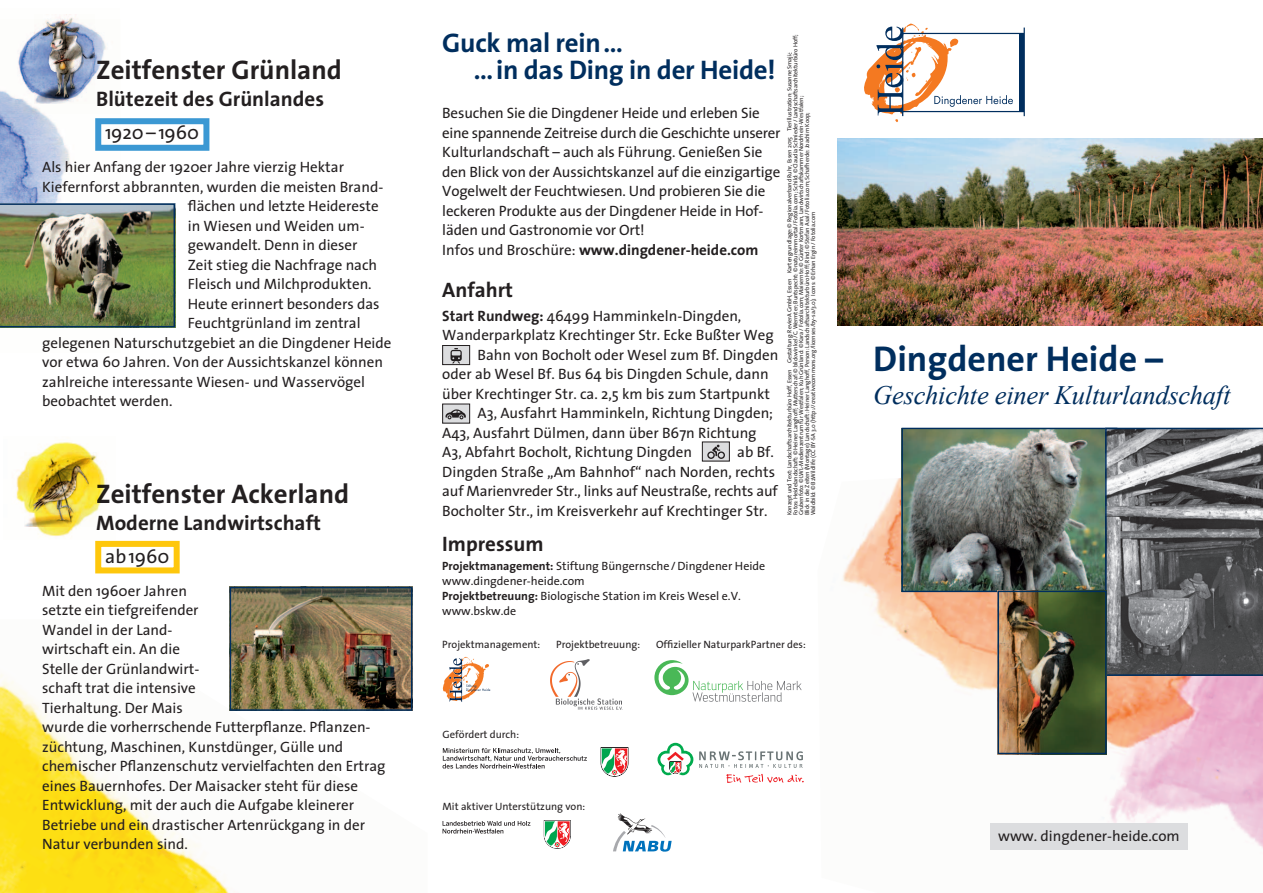
<style>
.page{position:relative;width:1263px;height:893px;background:#fff}
.page>*{position:absolute;margin:0;border:0;box-sizing:border-box;transform-origin:0 0}
.t1{font:700 36px "The Sans";color:#002e5e}
.t2{font:700 27px "The Sans";color:#231f20}
.t3{font:700 27px/27px "The Sans";letter-spacing:-.01em;color:#002e5e}
.t4{font:italic 26.55px "Times New Roman";letter-spacing:-.01em;color:#002e5e}
.t5{font:700 21px "The Sans";color:#231f20}
.t6{font:19.5px "The Sans";color:#231f20}
.t7{font:15px/19.5px "The Sans";color:#231f20}
.t8{font:12px/15px "The Sans";color:#231f20}
.t9{font:10.65px "The Sans";color:#231f20}
.t10{font:6px/5.8px "The Sans";letter-spacing:-.015em;color:#231f20}
.s1{font-weight:700}
</style>
<div class="page">
<img style="left:0;top:114px;width:121px;height:214px">
<img style="left:0;top:619px;width:413px;height:274px">
<img style="left:842px;top:478px;width:421px;height:372px">
<img style="left:838px;top:138px;width:425px;height:188px">
<img style="left:0;top:14px;width:106px;height:100px">
<img style="left:34px;top:15px;width:60px;height:89px">
<img style="left:0;top:203px;width:175px;height:124px">
<img style="left:233px;top:590px;width:176px;height:118px">
<div style="left:230px;top:587px;width:182px;height:124px;border:2px solid #002e5e"></div>
<img style="left:903px;top:430px;width:202px;height:160px">
<div style="left:901px;top:428px;width:216px;height:164px;border:1px solid #002e5e"></div>
<svg style="left:1105px;top:428px;width:158px;height:248px;background:#6d6e71"></svg>
<img style="left:16px;top:442px;width:90px;height:95px">
<img style="left:24px;top:452px;width:73px;height:74px">
<div style="left:95px;top:541px;width:85px;height:32px;border:6px solid #fec70c"></div>
<div style="left:95px;top:118px;width:114px;height:33px;border:6px solid #3b98d3"></div>
<hr style="left:1024px;top:28px;width:1px;height:88px;background:#002e5e">
<hr style="left:902px;top:33px;width:122px;height:1px;background:#002e5e">
<hr style="left:902px;top:111px;width:122px;height:1px;background:#002e5e">
<div style="left:1019px;top:33px;width:5px;height:79px;background:#002e5e"></div>
<svg style="left:864px;top:24px;width:149px;height:98px"></svg>
<div style="left:443px;top:345px;width:27px;height:20px;background:#dcdddf"></div>
<div style="left:442px;top:345px;width:28px;height:20px;border:1px solid #231f20"></div>
<svg style="left:450px;top:348px;width:12px;height:16px"></svg>
<div style="left:443px;top:404px;width:27px;height:19px;background:#dcdddf"></div>
<div style="left:442px;top:404px;width:28px;height:19px;border:1px solid #231f20"></div>
<svg style="left:445px;top:409px;width:21px;height:10px"></svg>
<div style="left:702px;top:442px;width:27px;height:19px;background:#dcdddf"></div>
<div style="left:702px;top:442px;width:28px;height:19px;border:1px solid #231f20"></div>
<svg style="left:707px;top:445px;width:18px;height:14px"></svg>
<div style="left:990px;top:823px;width:197px;height:27px;background:#dcdddf"></div>
<img style="left:1000px;top:594px;width:103px;height:157px">
<div style="left:997px;top:591px;width:109px;height:163px;border:2px solid #002e5e"></div>
<svg style="left:654px;top:660px;width:148px;height:42px"></svg>
<svg style="left:657px;top:742px;width:147px;height:41px"></svg>
<svg style="left:442px;top:748px;width:145px;height:20px"></svg>
<svg style="left:601px;top:747px;width:27px;height:30px"></svg>
<svg style="left:550px;top:659px;width:73px;height:51px"></svg>
<svg style="left:443px;top:657px;width:47px;height:45px"></svg>
<svg style="left:613px;top:813px;width:59px;height:39px"></svg>
<svg style="left:442px;top:821px;width:88px;height:12px"></svg>
<svg style="left:544px;top:820px;width:27px;height:29px"></svg>
<h2 class="t2" style="left:96px;top:48px;width:247px">Zeitfenster Grünland</h2>
<h3 class="t5" style="left:96px;top:82px;width:229px">Blütezeit des Grünlandes</h3>
<h3 class="t6" style="left:105px;top:116px;width:95px">1920– 1960</h3>
<p class="t7" style="left:42px;top:157px;width:303px">Als hier Anfang der 1920er Jahre vierzig Hektar</p>
<p class="t7" style="left:42px;top:176px;width:343px">Kiefernforst abbrannten, wurden die meisten Brand-</p>
<p class="t7" style="left:188px;top:196px;width:192px">flächen und letzte Heidereste</p>
<p class="t7" style="left:188px;top:215px;width:178px">in Wiesen und Weiden um-</p>
<p class="t7" style="left:188px;top:235px;width:171px">gewandelt. Denn in dieser</p>
<p class="t7" style="left:188px;top:254px;width:191px">Zeit stieg die Nachfrage nach</p>
<p class="t7" style="left:188px;top:274px;width:185px">Fleisch und Milchprodukten.</p>
<p class="t7" style="left:188px;top:293px;width:193px">Heute erinnert besonders das</p>
<p class="t7" style="left:188px;top:313px;width:174px">Feuchtgrünland im zentral</p>
<p class="t7" style="left:42px;top:332px;width:351px">gelegenen Naturschutzgebiet an die Dingdener Heide</p>
<p class="t7" style="left:42px;top:352px;width:342px">vor etwa 60 Jahren. Von der Aussichtskanzel können</p>
<p class="t7" style="left:42px;top:371px;width:324px">zahlreiche interessante Wiesen- und Wasservögel</p>
<p class="t7" style="left:42px;top:391px;width:132px">beobachtet werden.</p>
<h2 class="t2" style="left:96px;top:471px;width:255px">Zeitfenster Ackerland</h2>
<h3 class="t5" style="left:96px;top:505px;width:226px">Moderne Landwirtschaft</h3>
<h3 class="t6" style="left:105px;top:540px;width:66px">ab1960</h3>
<p class="t7" style="left:42px;top:580px;width:345px">Mit den 1960er Jahren<br>setzte ein tiefgreifender<br>Wandel in der Land-<br>wirtschaft ein. An die<br>Stelle der Grünlandwirt-<br>schaft trat die intensive<br>Tierhaltung. Der Mais<br>wurde die vorherrschende Futterpflanze. Pflanzen&shy;züchtung, Maschinen, Kunstdünger, Gülle und chemischer Pflanzenschutz vervielfachten den Ertrag eines Bauernhofes. Der Maisacker steht für diese Entwicklung, mit der auch die Aufgabe kleinerer Betriebe und ein drastischer Artenrückgang in der Natur verbunden sind.</p>
<h2 class="t3" style="left:474px;top:29px;width:303px;text-indent:-32px">Guck mal rein…<br>…in das Ding in der Heide!</h2>
<p class="t7" style="left:442px;top:103px;width:340px">Besuchen Sie die Dingdener Heide und erleben Sie eine spannende Zeitreise durch die Geschichte unserer Kulturlandschaft – auch als Führung. Genießen Sie den Blick von der Aussichtskanzel auf die einzigartige Vogelwelt der Feuchtwiesen. Und probieren Sie die leckeren Produkte aus der Dingdener Heide in Hof&shy;läden und Gastronomie vor Ort!<br>Infos und Broschüre: <span class="s1">www.dingdener-heide.com</span></p>
<p class="t10" style="left:786px;top:515px;width:482px;rotate:-90deg">Konzept und Text: Landschaftsarchitekturbüro Hoff, Essen Gestaltung: RevierA GmbH, Essen Kartengrundlage: © Regionalverband Ruhr, Essen 2015 Tierillustration: Susanne Smaji<br>Fotos: Heidelandschaft: ©Heiner Langhoff; Mutterschaf: ©blickwinkel/C. Wermter; Buntspecht: ©natureimmortal/Fotolia.com; Schild: ©Claudia Schnieder /Landschaftsarchitekturbüro Hoff; Grubenfoto: ©LWL-Medienzentrum für Westfalen; Kuh Grünland: ©Kara / Fotolia.com; Maisernte: ©Günter Kortmann, Landwirtschaftskammer Nordrhein-Westfalen;<br>Blick in die Zeiten (Montage): Landschaft: Heiner Langhoff, Person: Landschaftsarchitekturbüro Hoff; Rind: ©Stefan Asal/Fotolia.com; Schafherde: Joachim Koop;<br>Waldbild: ©B2Wildlife (CC BY-SA 3.0 (http://creativecommons.org/licenses/by-sa/3.0); Icons: ©Erhan Ergin / Fotolia.com</p>
<h3 class="t5" style="left:442px;top:272px;width:72px">Anfahrt</h3>
<p class="t7" style="left:442px;top:305px;width:301px"><span class="s1">Start Rundweg:</span> 46499 Hamminkeln-Dingden,</p>
<p class="t7" style="left:442px;top:325px;width:333px">Wanderparkplatz Krechtinger Str. Ecke Bußter Weg</p>
<p class="t7" style="left:477px;top:344px;width:302px">Bahn von Bocholt oder Wesel zum Bf. Dingden</p>
<p class="t7" style="left:442px;top:364px;width:328px">oder ab Wesel Bf. Bus 64 bis Dingden Schule, dann</p>
<p class="t7" style="left:442px;top:383px;width:329px">über Krechtinger Str. ca. 2,5 km bis zum Startpunkt</p>
<p class="t7" style="left:477px;top:403px;width:297px">A3, Ausfahrt Hamminkeln, Richtung Dingden;</p>
<p class="t7" style="left:442px;top:422px;width:316px">A43, Ausfahrt Dülmen, dann über B67n Richtung</p>
<p class="t7" style="left:442px;top:442px;width:251px">A3, Abfahrt Bocholt, Richtung Dingden</p>
<p class="t7" style="left:442px;top:442px;width:337px;text-indent:295px">ab Bf.<br>Dingden Straße „Am Bahnhof“ nach Norden, rechts auf Marienvreder Str., links auf Neustraße, rechts auf Bocholter Str., im Kreisverkehr auf Krechtinger Str.</p>
<h3 class="t5" style="left:442px;top:526px;width:103px">Impressum</h3>
<p class="t8" style="left:442px;top:558px;width:325px"><span class="s1">Projektmanagement:</span> Stiftung Büngernsche/Dingdener Heide www.dingdener-heide.com<br><span class="s1">Projektbetreuung:</span> Biologische Station im Kreis Wesel e.V. www.bskw.de</p>
<p class="t9" style="left:442px;top:636px;width:99px">Projektmanagement:</p>
<p class="t9" style="left:556px;top:636px;width:85px">Projektbetreuung:</p>
<p class="t9" style="left:656px;top:636px;width:151px">Offizieller NaturparkPartner des:</p>
<p class="t9" style="left:442px;top:726px;width:78px">Gefördert durch:</p>
<p class="t9" style="left:442px;top:798px;width:144px">Mit aktiver Unterstützung von:</p>
<h1 class="t1" style="left:873px;top:329px;width:291px">Dingdener Heide –</h1>
<h3 class="t4" style="left:873px;top:377px;width:359px">Geschichte einer Kulturlandschaft</h3>
<p class="t7" style="left:998px;top:826px;width:183px">www. dingdener-heide.com</p>
</div>
